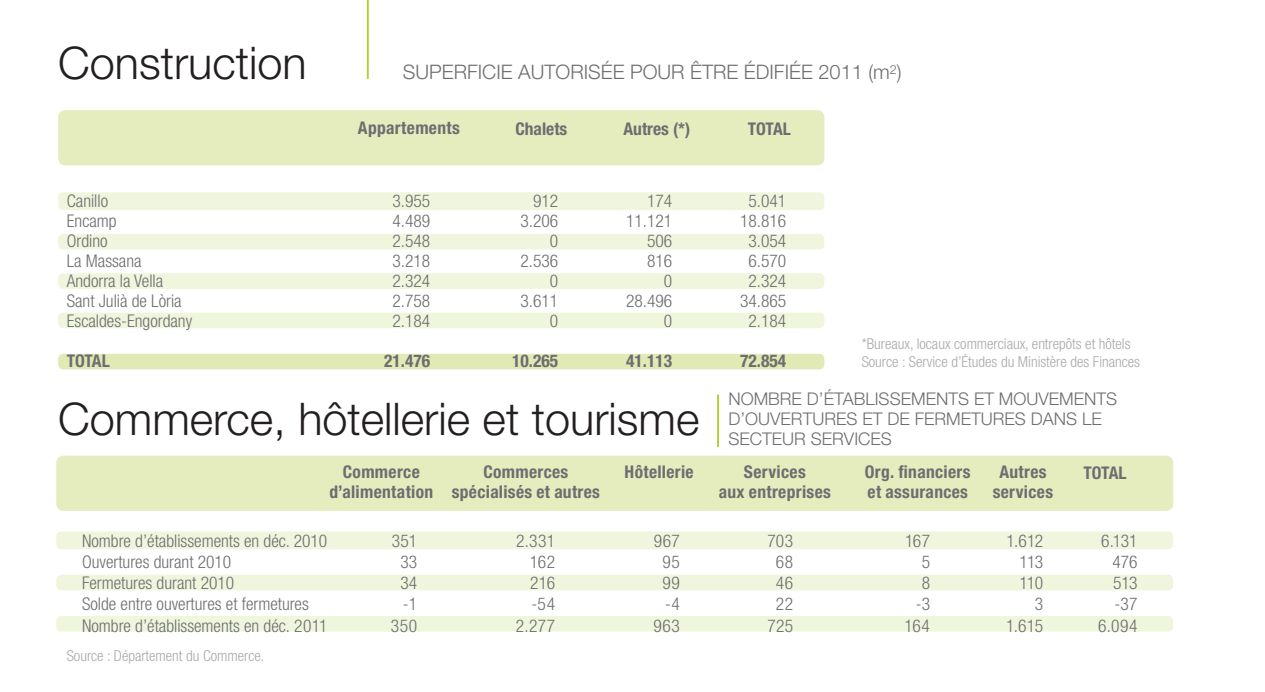
<style>
.page{position:relative;width:1265px;height:692px;background:#fff}
.page>*{position:absolute;margin:0;border:0;box-sizing:border-box;transform-origin:0 0}
.t1{font:300 45px "Helvetica Neue LT Std";color:#231f20}
.t2{font:300 20px "Helvetica Neue LT Std";color:#6d6e70}
.t3{font:300 condensed 17.5px/20px "Helvetica Neue";color:#6d6e70;text-align:right}
.t4{font:700 condensed 17.5px/20px "Helvetica Neue LT Std";letter-spacing:.02em;color:#6d6e70;text-align:center}
.t5{font:300 17.5px/20px "Helvetica Neue LT Std";color:#6d6e70}
.t6{font:700 condensed 17.5px "Helvetica Neue";color:#6d6e70}
.t7{font:300 condensed 15px/18px "Helvetica Neue";color:#a7a9ac}
</style>
<div class="page">
<div style="left:58px;top:110px;width:766px;height:55px;background:#e5edbf;border-radius:7px"></div>
<div style="left:58px;top:192px;width:766px;height:18px;background:#f0f5dd;border-radius:5px"></div>
<div style="left:58px;top:234px;width:766px;height:15px;background:#f0f5dd;border-radius:5px"></div>
<div style="left:58px;top:273px;width:766px;height:16px;background:#f0f5dd;border-radius:5px"></div>
<div style="left:58px;top:312px;width:766px;height:16px;background:#f0f5dd;border-radius:5px"></div>
<div style="left:58px;top:354px;width:766px;height:15px;background:#e1eab5;border-radius:5px"></div>
<div style="left:56px;top:531px;width:1117px;height:18px;background:#f0f5dd;border-radius:5px"></div>
<div style="left:56px;top:574px;width:1117px;height:16px;background:#f0f5dd;border-radius:5px"></div>
<div style="left:56px;top:616px;width:1117px;height:15px;background:#f0f5dd;border-radius:5px"></div>
<div style="left:56px;top:455px;width:1117px;height:55px;background:#e5edbf;border-radius:7px"></div>
<hr style="left:367px;top:0;width:2px;height:79px;background:#b5ce2f">
<hr style="left:717px;top:394px;width:2px;height:53px;background:#b5ce2f">
<h1 class="t1" style="left:58px;top:47px;width:250px">Construction</h1>
<p class="t3" style="left:67px;top:192px;width:127px;text-align:left">Canillo<br>Encamp<br>Ordino<br>La Massana<br>Andorra la Vella<br>Sant Julià de Lòria<br>Escaldes-Engordany</p>
<p class="t6" style="left:67px;top:355px;width:44px">TOTAL</p>
<p class="t2" style="left:403px;top:65px;width:500px">SUPERFICIE AUTORISÉE POUR ÊTRE ÉDIFIÉE 2011 (m<sup>2</sup>)</p>
<p class="t4" style="left:358px;top:120px;width:104px">Appartements</p>
<p class="t3" style="left:392px;top:192px;width:39px;text-align:justify">3.955<br>4.489<br>2.548<br>3.218<br>2.324<br>2.758<br>2.184</p>
<p class="t6" style="left:384px;top:355px;width:48px">21.476</p>
<p class="t6" style="left:515px;top:122px;width:53px">Chalets</p>
<p class="t3" style="left:520px;top:192px;width:39px">912<br>3.206<br>0<br>2.536<br>0<br>3.611<br>0</p>
<p class="t6" style="left:512px;top:355px;width:48px">10.265</p>
<p class="t6" style="left:623px;top:122px;width:68px">Autres (*)</p>
<p class="t3" style="left:626px;top:192px;width:48px">174<br>11.121<br>506<br>816<br>0<br>28.496<br>0</p>
<p class="t6" style="left:626px;top:355px;width:48px">41.113</p>
<p class="t6" style="left:748px;top:122px;width:44px">TOTAL</p>
<p class="t3" style="left:740px;top:192px;width:48px;text-align:center">5.041<br>18.816<br>3.054<br>6.570<br>2.324<br>34.865<br>2.184</p>
<p class="t6" style="left:740px;top:355px;width:48px">72.854</p>
<p class="t7" style="left:861px;top:336px;width:280px">*Bureaux, locaux commerciaux, entrepôts et hôtels<br>Source : Service d’Études du Ministère des Finances</p>
<h1 class="t1" style="left:58px;top:403px;width:643px">Commerce, hôtellerie et tourisme</h1>
<p class="t5" style="left:728px;top:391px;width:390px">NOMBRE D’ÉTABLISSEMENTS ET MOUVEMENTS<br>D’OUVERTURES ET DE FERMETURES DANS LE<br>SECTEUR SERVICES</p>
<p class="t4" style="left:624px;top:463px;width:71px">Hôtellerie</p>
<p class="t6" style="left:1083px;top:466px;width:44px">TOTAL</p>
<p class="t4" style="left:329px;top:463px;width:105px">Commerce d’alimentation</p>
<p class="t4" style="left:865px;top:463px;width:107px;text-align:left">Org. financiers et assurances</p>
<p class="t4" style="left:452px;top:463px;width:150px">Commerces spécialisés et autres</p>
<p class="t4" style="left:992px;top:463px;width:62px">Autres services</p>
<p class="t4" style="left:719px;top:463px;width:114px">Services<br>aux entreprises</p>
<p class="t3" style="left:82px;top:531px;width:247px">Nombre d’établissements en déc. 2010</p>
<p class="t3" style="left:392px;top:531px;width:27px">351</p>
<p class="t3" style="left:516px;top:531px;width:40px">2.331</p>
<p class="t3" style="left:654px;top:531px;width:28px">967</p>
<p class="t3" style="left:767px;top:531px;width:27px">703</p>
<p class="t3" style="left:905px;top:531px;width:27px">167</p>
<p class="t3" style="left:1006px;top:531px;width:38px">1.612</p>
<p class="t3" style="left:1101px;top:531px;width:38px">6.131</p>
<p class="t3" style="left:82px;top:553px;width:151px">Ouvertures durant 2010</p>
<p class="t3" style="left:400px;top:553px;width:18px">33</p>
<p class="t3" style="left:530px;top:553px;width:27px">162</p>
<p class="t3" style="left:662px;top:553px;width:19px">95</p>
<p class="t3" style="left:776px;top:553px;width:19px">68</p>
<p class="t3" style="left:921px;top:553px;width:10px">5</p>
<p class="t3" style="left:1019px;top:553px;width:25px">113</p>
<p class="t3" style="left:1112px;top:553px;width:27px">476</p>
<p class="t3" style="left:82px;top:574px;width:154px">Fermetures durant 2010</p>
<p class="t3" style="left:400px;top:574px;width:18px">34</p>
<p class="t3" style="left:530px;top:574px;width:27px">216</p>
<p class="t3" style="left:662px;top:574px;width:19px">99</p>
<p class="t3" style="left:776px;top:574px;width:19px">46</p>
<p class="t3" style="left:921px;top:574px;width:10px">8</p>
<p class="t3" style="left:1019px;top:574px;width:25px">110</p>
<p class="t3" style="left:1113px;top:574px;width:26px">513</p>
<p class="t3" style="left:82px;top:595px;width:228px">Solde entre ouvertures et fermetures</p>
<p class="t3" style="left:403px;top:595px;width:16px">-1</p>
<p class="t3" style="left:531px;top:595px;width:25px">-54</p>
<p class="t3" style="left:665px;top:595px;width:16px">-4</p>
<p class="t3" style="left:776px;top:595px;width:19px">22</p>
<p class="t3" style="left:915px;top:595px;width:16px">-3</p>
<p class="t3" style="left:1034px;top:595px;width:10px">3</p>
<p class="t3" style="left:1114px;top:595px;width:24px">-37</p>
<p class="t3" style="left:82px;top:617px;width:247px">Nombre d’établissements en déc. 2011</p>
<p class="t3" style="left:391px;top:617px;width:28px">350</p>
<p class="t3" style="left:516px;top:617px;width:41px">2.277</p>
<p class="t3" style="left:653px;top:617px;width:28px">963</p>
<p class="t3" style="left:767px;top:617px;width:27px">725</p>
<p class="t3" style="left:904px;top:617px;width:27px">164</p>
<p class="t3" style="left:1006px;top:617px;width:38px">1.615</p>
<p class="t3" style="left:1098px;top:617px;width:41px">6.094</p>
<p class="t7" style="left:67px;top:647px;width:199px">Source : Département du Commerce.</p>
</div>
